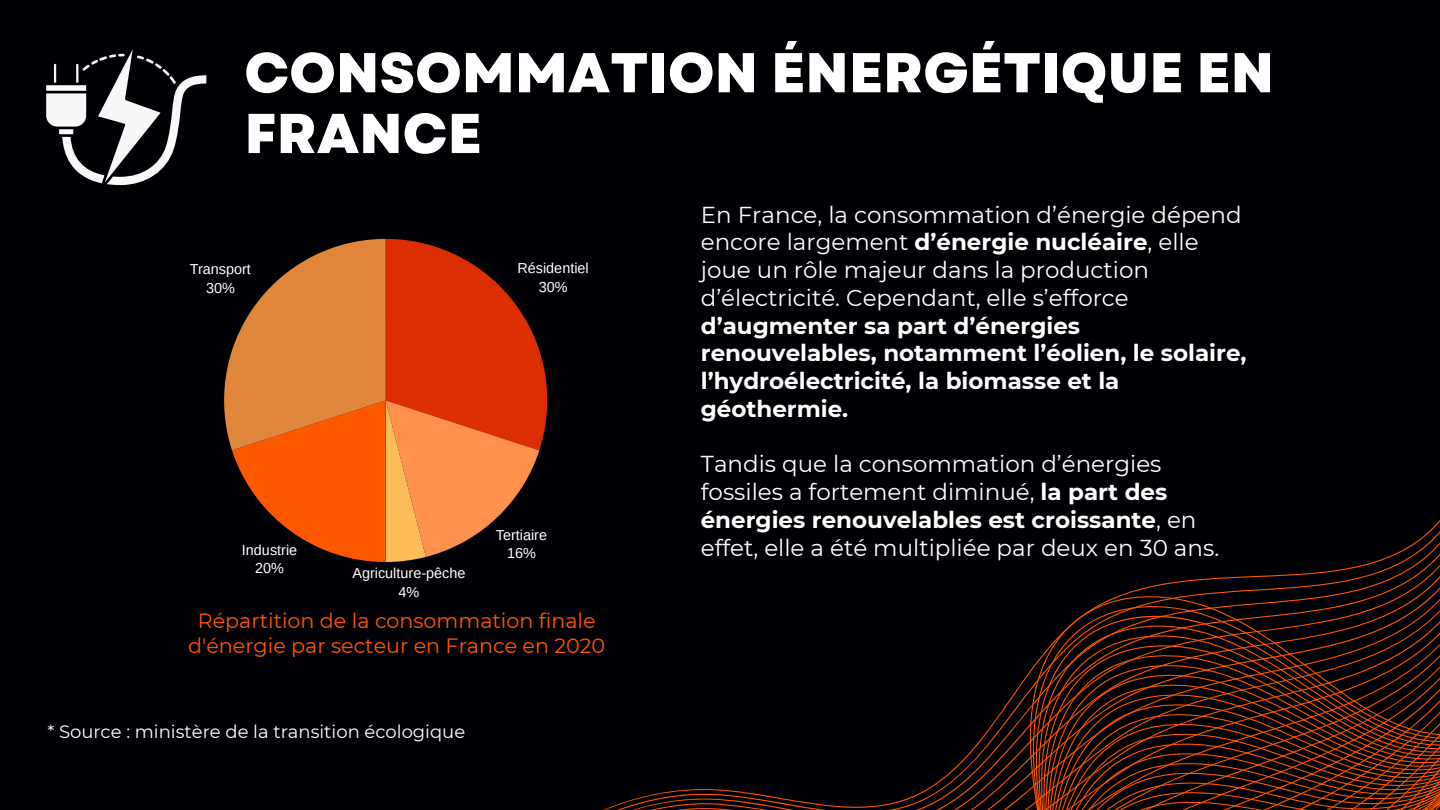
<style>
.page{position:relative;width:1440px;height:810px;background:#000104}
.page>*{position:absolute;margin:0;border:0;box-sizing:border-box;transform-origin:0 0}
.t1{font:800 56px/60.8px "Garet";color:#fff}
.t2{font:700 23px/27.8px "Montserrat";color:#fff}
.t3{font:23px/27.8px "Montserrat";color:#fff}
.t4{font:20.7px/24.8px "Montserrat";color:#ff5700;text-align:center}
.t5{font:18px "Montserrat";color:#fff}
.t6{font:14.4px/18.3px "Arimo";color:#fff;text-align:center}
.s1{font-weight:400}
.s2{font-weight:700}
</style>
<div class="page">
<svg style="left:547px;top:393px;width:893px;height:417px"></svg>
<svg style="left:46px;top:49px;width:160px;height:136px"></svg>
<svg style="left:224px;top:239px;width:323px;height:323px"></svg>
<h1 class="t1" style="left:244px;top:43px;width:1031px">CONSOMMATION ÉNERGÉTIQUE EN<br>FRANCE</h1>
<p class="t6" style="left:190px;top:259px;width:63px;line-height:19.4px">Transport<br>30%</p>
<p class="t6" style="left:517px;top:259px;width:73px">Résidentiel<br>30%</p>
<p class="t6" style="left:496px;top:525px;width:53px">Tertiaire<br>16%</p>
<p class="t6" style="left:242px;top:541px;width:57px">Industrie<br>20%</p>
<p class="t6" style="left:352px;top:563px;width:114px;line-height:19.8px">Agriculture-pêche<br>4%</p>
<h2 class="t4" style="left:188px;top:608px;width:419px">Répartition de la consommation finale d'énergie par secteur en France en 2020</h2>
<h2 class="t5" style="left:47px;top:721px;width:419px">* Source : ministère de la transition écologique</h2>
<p class="t2" style="left:701px;top:201px;width:547px"><span class="s1">En France, la consommation d’énergie dépend encore largement</span> d’énergie nucléaire<span class="s1">, elle joue un rôle majeur dans la production d’électricité. Cependant, elle s’efforce </span>d’augmenter sa part d’énergies renouvelables, notamment l’éolien, le solaire, l’hydroélectricité, la biomasse et la géothermie.</p>
<p class="t3" style="left:701px;top:450px;width:520px">Tandis que la consommation d’énergies fossiles a fortement diminué, <span class="s2">la part des énergies renouvelables est croissante</span>, en effet, elle a été multipliée par deux en 30 ans.</p>
</div>
